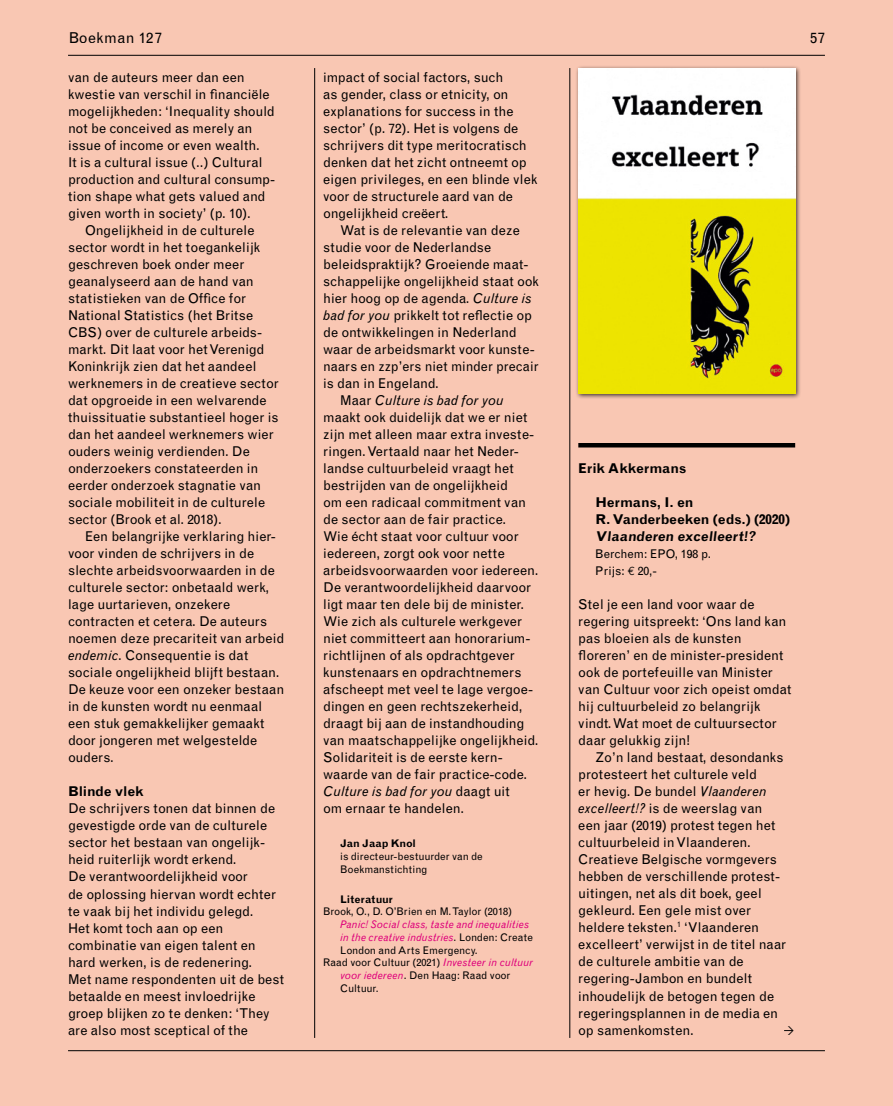
<style>
.page{position:relative;width:893px;height:1106px;background:#f9c7b3}
.page>*{position:absolute;margin:0;border:0;box-sizing:border-box;transform-origin:0 0}
.t1{font:15px "Grotesque";letter-spacing:.025em;color:#000}
.t2{font:13.5px/17px "Grotesque";color:#000}
.t3{font:700 13.5px/17px "Grotesque";letter-spacing:-.01em;color:#000}
.t4{font:13.5px "Grotesque";letter-spacing:-.02em;color:#000}
.t5{font:italic 13.5px "Grotesque";letter-spacing:.01em;color:#000}
.t6{font:12px/17px "Grotesque";color:#000}
.t7{font:10.5px/12.8px "Grotesque";color:#000}
.t8{font:italic 10.5px "Grotesque";letter-spacing:.01em;color:#de007b}
.t9{font:700 10.5px "Grotesque";color:#000}
.s1{font-style:italic}
.s2{font-style:normal}
.s3{font-style:normal;color:#000}
.s4{font-style:italic;color:#de007b}
.s5{font-family:"Euro Mono"}
</style>
<div class="page">
<hr style="left:68px;top:55px;width:757px;height:1px;background:#000">
<hr style="left:314px;top:68px;width:1px;height:969px;background:#000">
<hr style="left:570px;top:68px;width:1px;height:969px;background:#000">
<hr style="left:68px;top:1050px;width:757px;height:1px;background:#000">
<hr style="left:578px;top:443px;width:217px;height:4px;background:#000">
<div style="left:575px;top:65px;width:226px;height:334px;background:#000;opacity:.75"></div>
<img style="left:578px;top:68px;width:217px;height:325px">
<p class="t1" style="left:68px;top:29px;width:95px">Boekman 127</p>
<p class="t1" style="left:810px;top:29px;width:16px">57</p>
<p class="t2" style="left:68px;top:69px;width:178px">van de auteurs meer dan een</p>
<p class="t2" style="left:68px;top:86px;width:203px">kwestie van verschil in financiële</p>
<p class="t2" style="left:68px;top:103px;width:208px">mogelijkheden: ‘Inequality should</p>
<p class="t2" style="left:68px;top:120px;width:186px">not be conceived as merely an</p>
<p class="t2" style="left:68px;top:137px;width:193px">issue of income or even wealth.</p>
<p class="t2" style="left:68px;top:154px;width:196px">It is a cultural issue (..) Cultural</p>
<p class="t4" style="left:68px;top:171px;width:209px">production and cultural consump-</p>
<p class="t2" style="left:68px;top:188px;width:199px">tion shape what gets valued and</p>
<p class="t2" style="left:68px;top:205px;width:184px">given worth in society’ (p. 10).</p>
<p class="t2" style="left:85px;top:222px;width:171px">Ongelijkheid in de culturele</p>
<p class="t2" style="left:68px;top:239px;width:194px">sector wordt in het toegankelijk</p>
<p class="t2" style="left:68px;top:256px;width:178px">geschreven boek onder meer</p>
<p class="t2" style="left:68px;top:273px;width:187px">geanalyseerd aan de hand van</p>
<p class="t2" style="left:68px;top:290px;width:180px">statistieken van de Office for</p>
<p class="t2" style="left:68px;top:307px;width:187px">National Statistics (het Britse</p>
<p class="t2" style="left:68px;top:324px;width:196px">CBS) over de culturele arbeids-</p>
<p class="t2" style="left:68px;top:341px;width:198px">markt. Dit laat voor het Verenigd</p>
<p class="t2" style="left:68px;top:358px;width:190px">Koninkrijk zien dat het aandeel</p>
<p class="t2" style="left:68px;top:375px;width:212px">werknemers in de creatieve sector</p>
<p class="t2" style="left:68px;top:392px;width:200px">dat opgroeide in een welvarende</p>
<p class="t2" style="left:68px;top:409px;width:212px">thuissituatie substantieel hoger is</p>
<p class="t2" style="left:68px;top:426px;width:207px">dan het aandeel werknemers wier</p>
<p class="t2" style="left:68px;top:443px;width:183px">ouders weinig verdienden. De</p>
<p class="t2" style="left:68px;top:460px;width:192px">onderzoekers constateerden in</p>
<p class="t2" style="left:68px;top:477px;width:195px">eerder onderzoek stagnatie van</p>
<p class="t2" style="left:68px;top:494px;width:199px">sociale mobiliteit in de culturele</p>
<p class="t2" style="left:68px;top:511px;width:155px">sector (Brook et al. 2018).</p>
<p class="t2" style="left:85px;top:528px;width:192px">Een belangrijke verklaring hier-</p>
<p class="t2" style="left:68px;top:545px;width:188px">voor vinden de schrijvers in de</p>
<p class="t2" style="left:68px;top:562px;width:208px">slechte arbeidsvoorwaarden in de</p>
<p class="t2" style="left:68px;top:579px;width:203px">culturele sector: onbetaald werk,</p>
<p class="t2" style="left:68px;top:596px;width:164px">lage uurtarieven, onzekere</p>
<p class="t2" style="left:68px;top:613px;width:201px">contracten et cetera. De auteurs</p>
<p class="t2" style="left:68px;top:630px;width:218px">noemen deze precariteit van arbeid</p>
<p class="t2" style="left:68px;top:647px;width:182px"><span class="s1">endemic</span>. Consequentie is dat</p>
<p class="t2" style="left:68px;top:664px;width:213px">sociale ongelijkheid blijft bestaan.</p>
<p class="t2" style="left:68px;top:681px;width:218px">De keuze voor een onzeker bestaan</p>
<p class="t2" style="left:68px;top:698px;width:196px">in de kunsten wordt nu eenmaal</p>
<p class="t2" style="left:68px;top:715px;width:198px">een stuk gemakkelijker gemaakt</p>
<p class="t2" style="left:68px;top:732px;width:191px">door jongeren met welgestelde</p>
<p class="t2" style="left:68px;top:749px;width:47px">ouders.</p>
<p class="t3" style="left:68px;top:783px;width:77px">Blinde vlek</p>
<p class="t2" style="left:68px;top:800px;width:218px">De schrijvers tonen dat binnen de gevestigde orde van de culturele sector het bestaan van ongelijk&shy;heid ruiterlijk wordt erkend.<br>De verantwoordelijkheid voor<br>de oplossing hiervan wordt echter te vaak bij het individu gelegd.<br>Het komt toch aan op een combinatie van eigen talent en hard werken, is de redenering.<br>Met name respondenten uit de best betaalde en meest invloedrijke groep blijken zo te denken: ‘They are also most sceptical of the</p>
<p class="t2" style="left:323px;top:69px;width:216px">impact of social factors, such<br>as gender, class or etnicity, on explanations for success in the sector’ (p. 72). Het is volgens de schrijvers dit type meritocratisch denken dat het zicht ontneemt op eigen privileges, en een blinde vlek voor de structurele aard van de ongelijkheid creëert.</p>
<p class="t2" style="left:340px;top:222px;width:181px">Wat is de relevantie van deze</p>
<p class="t2" style="left:323px;top:239px;width:170px">studie voor de Nederlandse</p>
<p class="t2" style="left:323px;top:256px;width:207px">beleidspraktijk? Groeiende maat-</p>
<p class="t2" style="left:323px;top:273px;width:217px">schappelijke ongelijkheid staat ook</p>
<p class="t2" style="left:323px;top:290px;width:210px">hier hoog op de agenda. <span class="s1">Culture is</span></p>
<p class="t2" style="left:323px;top:307px;width:210px"><span class="s1">bad for you</span> prikkelt tot reflectie op</p>
<p class="t2" style="left:323px;top:324px;width:195px">de ontwikkelingen in Nederland</p>
<p class="t2" style="left:323px;top:341px;width:213px">waar de arbeidsmarkt voor kunste-</p>
<p class="t2" style="left:323px;top:358px;width:217px">naars en zzp’ers niet minder precair</p>
<p class="t2" style="left:323px;top:375px;width:117px">is dan in Engeland.</p>
<p class="t5" style="left:340px;top:392px;width:165px"><span class="s2">Maar</span> Culture is bad for you</p>
<p class="t2" style="left:323px;top:409px;width:206px">maakt ook duidelijk dat we er niet</p>
<p class="t2" style="left:323px;top:426px;width:213px">zijn met alleen maar extra investe-</p>
<p class="t2" style="left:323px;top:443px;width:197px">ringen. Vertaald naar het Neder-</p>
<p class="t2" style="left:323px;top:460px;width:192px">landse cultuurbeleid vraagt het</p>
<p class="t2" style="left:323px;top:477px;width:187px">bestrijden van de ongelijkheid</p>
<p class="t2" style="left:323px;top:494px;width:204px">om een radicaal commitment van</p>
<p class="t2" style="left:323px;top:511px;width:185px">de sector aan de fair practice.</p>
<p class="t4" style="left:323px;top:528px;width:197px">Wie écht staat voor cultuur voor</p>
<p class="t2" style="left:323px;top:545px;width:183px">iedereen, zorgt ook voor nette</p>
<p class="t2" style="left:323px;top:562px;width:217px">arbeidsvoorwaarden voor iedereen.</p>
<p class="t2" style="left:323px;top:579px;width:210px">De verantwoordelijkheid daarvoor</p>
<p class="t2" style="left:323px;top:596px;width:203px">ligt maar ten dele bij de minister.</p>
<p class="t2" style="left:323px;top:613px;width:200px">Wie zich als culturele werkgever</p>
<p class="t2" style="left:323px;top:630px;width:209px">niet committeert aan honorarium-</p>
<p class="t2" style="left:323px;top:647px;width:193px">richtlijnen of als opdrachtgever</p>
<p class="t2" style="left:323px;top:664px;width:200px">kunstenaars en opdrachtnemers</p>
<p class="t2" style="left:323px;top:681px;width:211px">afscheept met veel te lage vergoe-</p>
<p class="t2" style="left:323px;top:698px;width:201px">dingen en geen rechtszekerheid,</p>
<p class="t2" style="left:323px;top:715px;width:203px">draagt bij aan de instandhouding</p>
<p class="t2" style="left:323px;top:732px;width:217px">van maatschappelijke ongelijkheid.</p>
<p class="t2" style="left:323px;top:749px;width:181px">Solidariteit is de eerste kern-</p>
<p class="t2" style="left:323px;top:766px;width:206px">waarde van de fair practice-code.</p>
<p class="t5" style="left:323px;top:783px;width:188px">Culture is bad for you <span class="s2">daagt uit</span></p>
<p class="t2" style="left:323px;top:800px;width:142px">om ernaar te handelen.</p>
<p class="t9" style="left:340px;top:837px;width:77px">Jan Jaap Knol</p>
<p class="t7" style="left:340px;top:850px;width:144px">is directeur-bestuurder van de<br>Boekmanstichting</p>
<p class="t9" style="left:340px;top:892px;width:54px">Literatuur</p>
<p class="t7" style="left:323px;top:905px;width:190px">Brook, O., D. O’Brien en M. Taylor (2018)</p>
<p class="t8" style="left:340px;top:918px;width:190px">Panic! Social class, taste and inequalities</p>
<p class="t8" style="left:340px;top:931px;width:194px">in the creative industries<span class="s3">. Londen: Create</span></p>
<p class="t7" style="left:340px;top:943px;width:139px">London and Arts Emergency.</p>
<p class="t7" style="left:323px;top:956px;width:211px">Raad voor Cultuur (2021) <span class="s4">Investeer in cultuur</span></p>
<p class="t7" style="left:340px;top:969px;width:172px"><span class="s4">voor iedereen</span>. Den Haag: Raad voor</p>
<p class="t7" style="left:340px;top:982px;width:40px">Cultuur.</p>
<p class="t3" style="left:578px;top:460px;width:109px">Erik Akkermans</p>
<p class="t3" style="left:595px;top:494px;width:196px">Hermans, I. en<br>R. Vanderbeeken (eds.) (2020)<br>Vlaanderen excelleert!?</p>
<p class="t6" style="left:595px;top:545px;width:117px">Berchem: EPO, 198 p.<br>Prijs: <span class="s5">€</span> 20,-</p>
<p class="t2" style="left:578px;top:596px;width:215px">Stel je een land voor waar de regering uitspreekt: ‘Ons land kan pas bloeien als de kunsten floreren’ en de minister-president ook de portefeuille van Minister van Cultuur voor zich opeist omdat hij cultuurbeleid zo belangrijk vindt. Wat moet de cultuursector daar gelukkig zijn!</p>
<p class="t2" style="left:578px;top:749px;width:210px;text-indent:17px">Zo’n land bestaat, desondanks protesteert het culturele veld<br>er hevig. De bundel <span class="s1">Vlaanderen excelleert!?</span> is de weerslag van een jaar (2019) protest tegen het cultuurbeleid in Vlaanderen.<br>Creatieve Belgische vormgevers hebben de verschillende protest&shy;uitingen, net als dit boek, geel gekleurd. Een gele mist over heldere teksten.<sup>1</sup> ‘Vlaanderen excelleert’ verwijst in de titel naar de culturele ambitie van de regering-Jambon en bundelt inhoudelijk de betogen tegen de regeringsplannen in de media en op samenkomsten.</p>
</div>
